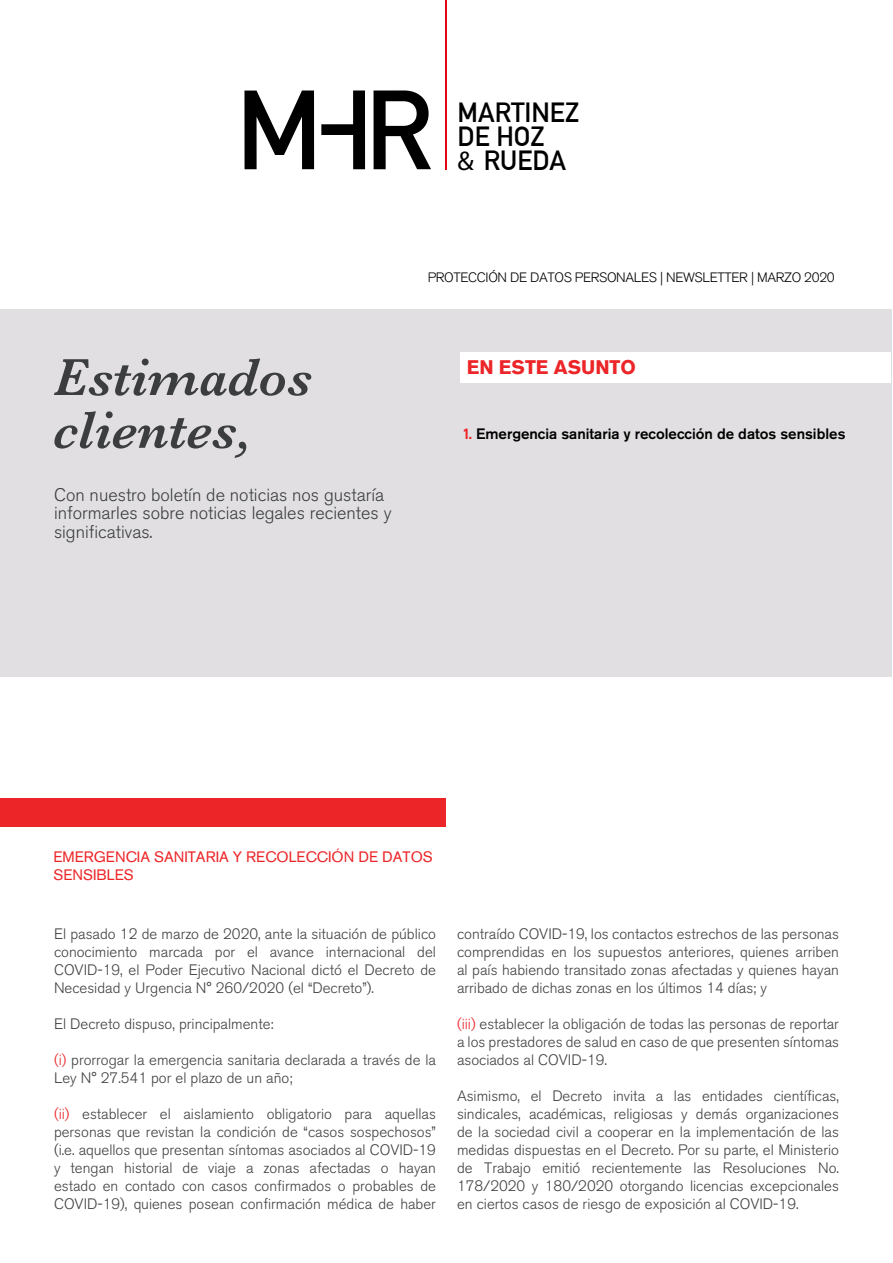
<style>
.page{position:relative;width:893px;height:1263px;background:#fff}
.page>*{position:absolute;margin:0;border:0;box-sizing:border-box;transform-origin:0 0}
.t1{font:italic 600 54px "Baskerville";color:#3b3d3f}
.t2{font:700 27.15px/23.9px "DIN Alternate";color:#000}
.t3{font:700 19.5px "Akzidenz Grotesk BE";color:#ec2528}
.t4{font:300 18px/18.6px "Akzidenz Grotesk BE";color:#3b3d3f}
.t5{font:300 15px/18px "Akzidenz Grotesk BE";color:#423f41;text-align:justify}
.t6{font:500 15px "Akzidenz Grotesk BE";color:#000}
.t7{font:15px/18px "Akzidenz Grotesk BE";color:#ec2528}
.t8{font:300 13.5px "Akzidenz Grotesk BE";letter-spacing:-.025em;color:#000}
.s1{font-family:"Myriad Pro";font-weight:400}
.s2{font-family:"D DIN Bold";font-weight:400;color:#ec2528}
.s3{color:#ec2528}
</style>
<div class="page">
<hr style="left:445px;top:0;width:1px;height:169px;background:#e30613">
<svg style="left:321px;top:90px;width:44px;height:79px"></svg>
<svg style="left:373px;top:90px;width:58px;height:79px"></svg>
<svg style="left:244px;top:90px;width:70px;height:79px"></svg>
<div style="left:0;top:309px;width:892px;height:367px;background:#e1dfe1"></div>
<div style="left:460px;top:352px;width:431px;height:31px;background:#fff"></div>
<div style="left:0;top:798px;width:446px;height:29px;background:#ec2528"></div>
<h2 class="t2" style="left:458px;top:99px;width:123px">MARTINEZ<br>DE HOZ<br><span class="s1">&amp;</span> RUEDA</h2>
<p class="t1" style="left:53px;top:341px;width:260px">Estimados</p>
<p class="t1" style="left:53px;top:394px;width:200px">clientes,</p>
<p class="t4" style="left:54px;top:486px;width:332px">Con nuestro boletín de noticias nos gustaría</p>
<p class="t4" style="left:54px;top:504px;width:339px">informarles sobre noticias legales recientes y significativas.</p>
<p class="t8" style="left:428px;top:270px;width:408px">PROTECCIÓN DE DATOS PERSONALES | NEWSLETTER | MARZO 2020</p>
<p class="t3" style="left:467px;top:356px;width:171px">EN ESTE ASUNTO</p>
<p class="t6" style="left:464px;top:424px;width:383px"><span class="s2">1.</span> Emergencia sanitaria y recolección de datos sensibles</p>
<p class="t7" style="left:53px;top:848px;width:381px">EMERGENCIA SANITARIA Y RECOLECCIÓN DE DATOS<br>SENSIBLES</p>
<p class="t5" style="left:54px;top:925px;width:384px">El pasado 12 de marzo de 2020, ante la situación de público conocimiento marcada por el avance internacional del COVID-19, el Poder Ejecutivo Nacional dictó el Decreto de Necesidad y Urgencia N° 260/2020 (el “Decreto”).</p>
<p class="t5" style="left:54px;top:1015px;width:221px">El Decreto dispuso, principalmente:</p>
<p class="t5" style="left:54px;top:1051px;width:383px"><span class="s3">(i)</span> prorrogar la emergencia sanitaria declarada a través de la<br>Ley N° 27.541 por el plazo de un año;</p>
<p class="t5" style="left:54px;top:1105px;width:383px"><span class="s3">(ii)</span> establecer el aislamiento obligatorio para aquellas personas que revistan la condición de “casos sospechosos” (i.e. aquellos que presentan síntomas asociados al COVID-19 y tengan historial de viaje a zonas afectadas o hayan estado en contado con casos confirmados o probables de COVID-19), quienes posean confirmación médica de haber</p>
<p class="t5" style="left:457px;top:925px;width:383px">contraído COVID-19, los contactos estrechos de las personas comprendidas en los supuestos anteriores, quienes arriben al país habiendo transitado zonas afectadas y quienes hayan arribado de dichas zonas en los últimos 14 días; y</p>
<p class="t5" style="left:457px;top:1015px;width:384px"><span class="s3">(iii)</span> establecer la obligación de todas las personas de reportar a los prestadores de salud en caso de que presenten síntomas asociados al COVID-19.</p>
<p class="t5" style="left:457px;top:1087px;width:383px">Asimismo, el Decreto invita a las entidades científicas, sindicales, académicas, religiosas y demás organizaciones de la sociedad civil a cooperar en la implementación de las medidas dispuestas en el Decreto. Por su parte, el Ministerio de Trabajo emitió recientemente las Resoluciones No.<br>178/2020 y 180/2020 otorgando licencias excepcionales en ciertos casos de riesgo de exposición al COVID-19.</p>
</div>
